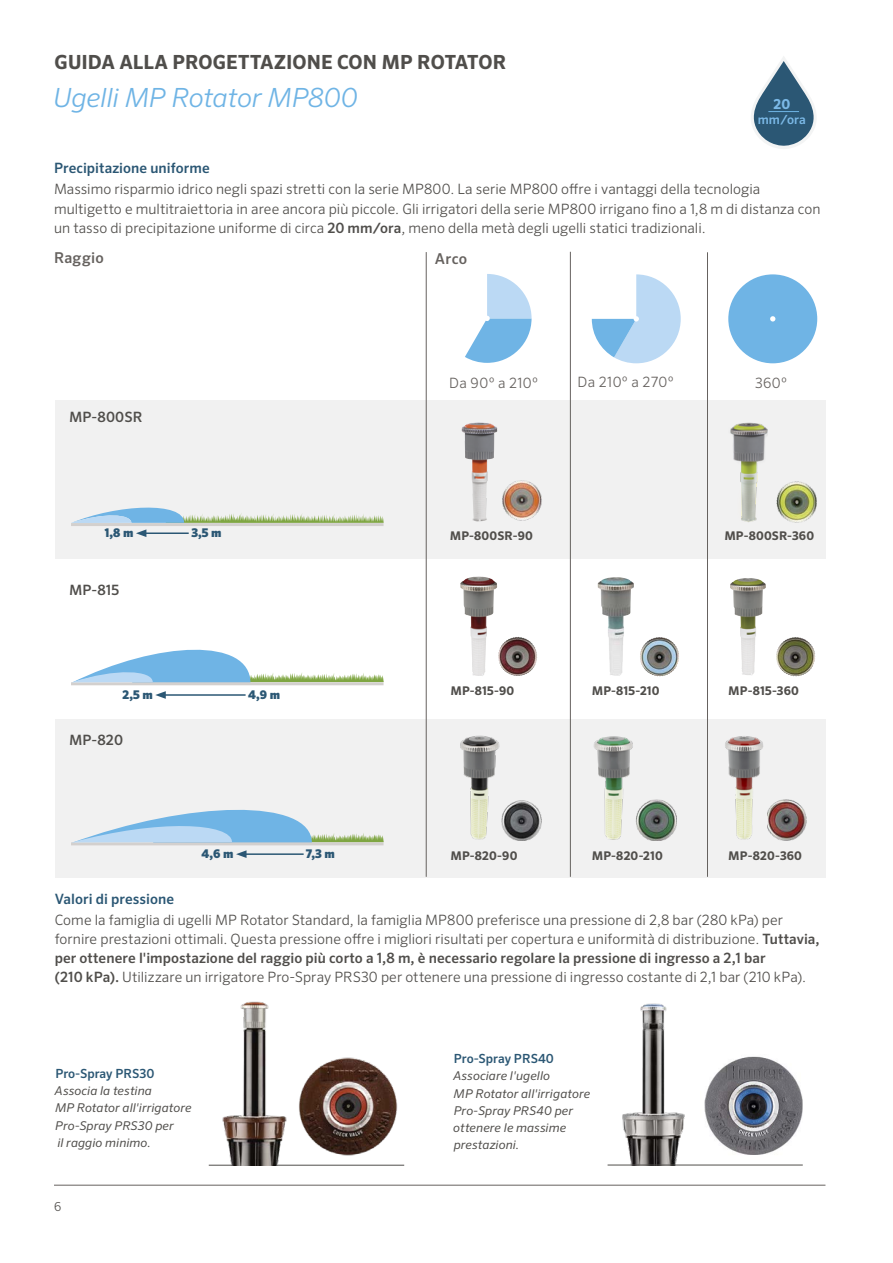
<style>
.page{position:relative;width:893px;height:1263px;background:#fff}
.page>*{position:absolute;margin:0;border:0;box-sizing:border-box;transform-origin:0 0}
.t1{font:italic 300 26.4px "Sero Pro";letter-spacing:-.015em;color:#6fb4e5}
.t2{font:700 19.5px "Sero Pro";color:#504e4b}
.t3{font:500 15px "Sero Pro";letter-spacing:.02em;color:#66625f}
.t4{font:300 14.25px/19px "Sero Pro";letter-spacing:.005em;color:#504e4b}
.t5{font:500 14.25px "Sero Pro";letter-spacing:.005em;color:#2b5774}
.t6{font:300 14.25px "Sero Pro";letter-spacing:.025em;color:#66625f}
.t7{font:500 14.25px "Sero Pro";letter-spacing:.005em;color:#504e4b}
.t8{font:700 13.8px "Sero Pro";color:#7bb9e7}
.t9{font:500 12.6px "Sero Pro";color:#2b5774}
.t10{font:500 12.6px "Sero Pro";color:#7bb9e7}
.t11{font:300 12.3px "Sero Pro";color:#504e4b}
.t12{font:italic 12.15px/17.2px "Sero Pro";letter-spacing:.005em;color:#504e4b}
.t13{font:700 12px "Sero Pro";letter-spacing:.01em;color:#504e4b}
.t14{font:900 12px "Sero Pro";color:#2b5774}
.s1{font-weight:500}
.s2{font-size:15px}
</style>
<div class="page">
<hr style="left:54px;top:1185px;width:771px;height:1px;background:#66625f">
<div style="left:55px;top:400px;width:770px;height:159px;background:#f1f1f1"></div>
<div style="left:55px;top:719px;width:770px;height:159px;background:#f1f1f1"></div>
<img style="left:502px;top:480px;width:40px;height:41px">
<img style="left:461px;top:422px;width:36px;height:99px">
<img style="left:776px;top:481px;width:41px;height:42px">
<img style="left:730px;top:422px;width:37px;height:100px">
<svg style="left:465px;top:274px;width:67px;height:89px"></svg>
<svg style="left:592px;top:274px;width:89px;height:89px"></svg>
<svg style="left:728px;top:274px;width:89px;height:89px"></svg>
<hr style="left:163px;top:694px;width:83px;height:2px;background:#2b5774">
<svg style="left:155px;top:691px;width:11px;height:8px"></svg>
<hr style="left:244px;top:853px;width:60px;height:2px;background:#2b5774">
<svg style="left:236px;top:850px;width:11px;height:8px"></svg>
<hr style="left:71px;top:682px;width:313px;height:3px;background:#d3d0ce">
<hr style="left:71px;top:842px;width:313px;height:3px;background:#d3d0ce">
<hr style="left:570px;top:252px;width:1px;height:625px;background:#66625f">
<hr style="left:426px;top:252px;width:1px;height:625px;background:#66625f">
<hr style="left:707px;top:252px;width:1px;height:625px;background:#66625f">
<hr style="left:71px;top:523px;width:313px;height:3px;background:#d3d0ce">
<svg style="left:71px;top:507px;width:313px;height:16px"></svg>
<hr style="left:144px;top:532px;width:45px;height:2px;background:#2b5774">
<svg style="left:136px;top:529px;width:10px;height:8px"></svg>
<img style="left:704px;top:1056px;width:99px;height:99px">
<img style="left:615px;top:1003px;width:74px;height:162px">
<hr style="left:608px;top:1165px;width:195px;height:1px;background:#504e4b">
<hr style="left:209px;top:1165px;width:195px;height:1px;background:#504e4b">
<img style="left:213px;top:1001px;width:106px;height:164px">
<svg style="left:651px;top:637px;width:8px;height:2px"></svg>
<svg style="left:787px;top:637px;width:8px;height:2px"></svg>
<svg style="left:510px;top:637px;width:8px;height:2px"></svg>
<img style="left:598px;top:577px;width:29px;height:99px">
<img style="left:730px;top:578px;width:29px;height:97px">
<img style="left:460px;top:576px;width:26px;height:100px">
<svg style="left:71px;top:649px;width:313px;height:34px"></svg>
<svg style="left:71px;top:809px;width:313px;height:34px"></svg>
<svg style="left:751px;top:56px;width:65px;height:93px"></svg>
<hr style="left:768px;top:111px;width:31px;height:1px;background:#6fb4e5">
<img style="left:297px;top:1052px;width:101px;height:106px">
<img style="left:636px;top:799px;width:41px;height:42px">
<img style="left:501px;top:800px;width:41px;height:41px">
<img style="left:767px;top:799px;width:39px;height:42px">
<img style="left:594px;top:736px;width:39px;height:104px">
<img style="left:460px;top:735px;width:40px;height:105px">
<img style="left:725px;top:736px;width:38px;height:104px">
<h2 class="t2" style="left:54px;top:50px;width:453px">GUIDA ALLA PROGETTAZIONE CON MP ROTATOR</h2>
<h1 class="t1" style="left:53px;top:82px;width:306px">Ugelli MP Rotator MP800</h1>
<p class="t8" style="left:773px;top:95px;width:18px">20</p>
<p class="t10" style="left:758px;top:112px;width:49px">mm/ora</p>
<p class="t5" style="left:54px;top:159px;width:157px">Precipitazione uniforme</p>
<p class="t4" style="left:54px;top:180px;width:768px">Massimo risparmio idrico negli spazi stretti con la serie MP800. La serie MP800 offre i vantaggi della tecnologia multigetto e multitraiettoria in aree ancora più piccole. Gli irrigatori della serie MP800 irrigano fino a 1,8 m di distanza con un tasso di precipitazione uniforme di circa <span class="s1">20 mm/ora</span>, meno della metà degli ugelli statici tradizionali.</p>
<p class="t3" style="left:54px;top:249px;width:51px">Raggio</p>
<p class="t3" style="left:435px;top:249px;width:34px">Arco</p>
<p class="t7" style="left:69px;top:409px;width:75px">MP-800SR</p>
<p class="t14" style="left:104px;top:525px;width:30px">1,8 m</p>
<p class="t14" style="left:191px;top:525px;width:32px">3,5 m</p>
<p class="t7" style="left:69px;top:581px;width:52px">MP-815</p>
<p class="t14" style="left:122px;top:687px;width:32px">2,5 m</p>
<p class="t14" style="left:248px;top:687px;width:33px">4,9 m</p>
<p class="t7" style="left:69px;top:732px;width:55px">MP-820</p>
<p class="t14" style="left:202px;top:846px;width:33px">4,6 m</p>
<p class="t14" style="left:306px;top:846px;width:30px">7,3 m</p>
<p class="t6" style="left:449px;top:375px;width:90px">Da 90<span class="s2">º</span> a 210<span class="s2">º</span></p>
<p class="t6" style="left:578px;top:374px;width:97px">Da 210<span class="s2">º</span> a 270<span class="s2">º</span></p>
<p class="t6" style="left:755px;top:374px;width:33px">360<span class="s2">º</span></p>
<p class="t13" style="left:450px;top:529px;width:85px">MP-800SR-90</p>
<p class="t13" style="left:724px;top:529px;width:91px">MP-800SR-360</p>
<p class="t13" style="left:450px;top:684px;width:65px">MP-815-90</p>
<p class="t13" style="left:450px;top:848px;width:69px">MP-820-90</p>
<p class="t13" style="left:592px;top:684px;width:69px">MP-815-210</p>
<p class="t13" style="left:592px;top:848px;width:72px">MP-820-210</p>
<p class="t13" style="left:728px;top:684px;width:72px">MP-815-360</p>
<p class="t13" style="left:728px;top:848px;width:75px">MP-820-360</p>
<p class="t5" style="left:55px;top:890px;width:121px">Valori di pressione</p>
<p class="t4" style="left:55px;top:910px;width:766px">Come la famiglia di ugelli MP Rotator Standard, la famiglia MP800 preferisce una pressione di 2,8 bar (280 kPa) per fornire prestazioni ottimali. Questa pressione offre i migliori risultati per copertura e uniformità di distribuzione. <span class="s1">Tuttavia, per ottenere l'impostazione del raggio più corto a 1,8 m, è necessario regolare la pressione di ingresso a 2,1 bar<br>(210 kPa).</span> Utilizzare un irrigatore Pro-Spray PRS30 per ottenere una pressione di ingresso costante di 2,1 bar (210 kPa).</p>
<p class="t9" style="left:55px;top:1066px;width:101px">Pro-Spray PRS30</p>
<p class="t12" style="left:54px;top:1082px;width:139px">Associa la testina<br>MP Rotator all'irrigatore<br>Pro-Spray PRS3 0 per<br>il raggio minimo.</p>
<p class="t11" style="left:54px;top:1199px;width:9px">6</p>
<p class="t9" style="left:454px;top:1051px;width:101px">Pro-Spray PRS40</p>
<p class="t12" style="left:453px;top:1067px;width:139px">Associare l'ugello<br>MP Rotator all'irrigatore<br>Pro-Spray PRS40 per ottenere le massime prestazioni.</p>
</div>
